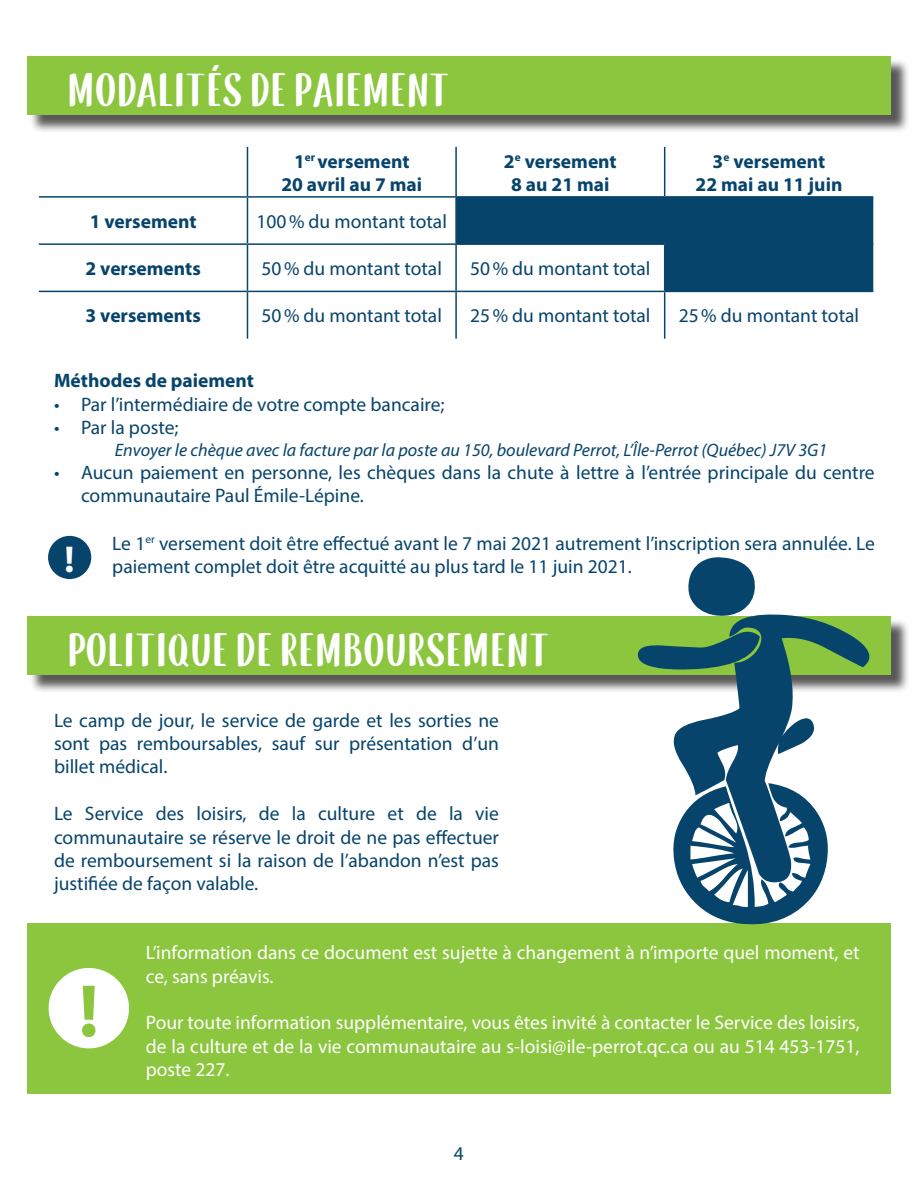
<style>
.page{position:relative;width:918px;height:1188px;background:#fff}
.page>*{position:absolute;margin:0;border:0;box-sizing:border-box;transform-origin:0 0}
.t1{font:700 75px "Myriad Pro";color:#8bc63e}
.t2{font:45px "Snow Hut";color:#fff}
.t3{font:700 37.5px "Myriad Pro";color:#fff}
.t4{font:19.5px/23.4px "Myriad Pro";color:#07446c;text-align:justify}
.t5{font:19.5px/23.4px "Myriad Pro";color:#fff}
.t6{font:700 19.5px "Myriad Pro";color:#07446c}
.t7{font:italic 18px "Myriad Pro";color:#07446c}
</style>
<div class="page">
<div style="left:29px;top:58px;width:881px;height:76px;background:#231f20;opacity:.75"></div>
<div style="left:27px;top:56px;width:864px;height:59px;background:#8bc63e"></div>
<svg style="left:457px;top:198px;width:416px;height:93px"></svg>
<hr style="left:247px;top:147px;width:1px;height:49px;background:#07446c">
<hr style="left:455px;top:147px;width:2px;height:49px;background:#07446c">
<hr style="left:664px;top:147px;width:1px;height:49px;background:#07446c">
<hr style="left:39px;top:196px;width:208px;height:2px;background:#07446c">
<hr style="left:247px;top:196px;width:209px;height:2px;background:#07446c">
<hr style="left:247px;top:198px;width:1px;height:45px;background:#07446c">
<hr style="left:456px;top:196px;width:209px;height:2px;background:#07446c">
<hr style="left:455px;top:198px;width:2px;height:45px;background:#07446c">
<hr style="left:665px;top:196px;width:208px;height:2px;background:#07446c">
<hr style="left:664px;top:198px;width:1px;height:45px;background:#07446c">
<hr style="left:39px;top:243px;width:208px;height:2px;background:#07446c">
<hr style="left:247px;top:243px;width:209px;height:2px;background:#07446c">
<hr style="left:247px;top:245px;width:1px;height:46px;background:#07446c">
<hr style="left:456px;top:243px;width:209px;height:2px;background:#07446c">
<hr style="left:455px;top:245px;width:2px;height:46px;background:#07446c">
<hr style="left:665px;top:243px;width:208px;height:2px;background:#07446c">
<hr style="left:664px;top:245px;width:1px;height:46px;background:#07446c">
<hr style="left:39px;top:291px;width:208px;height:1px;background:#07446c">
<hr style="left:247px;top:291px;width:209px;height:1px;background:#07446c">
<hr style="left:247px;top:292px;width:1px;height:47px;background:#07446c">
<hr style="left:456px;top:291px;width:209px;height:1px;background:#07446c">
<hr style="left:455px;top:292px;width:2px;height:47px;background:#07446c">
<hr style="left:665px;top:291px;width:208px;height:1px;background:#07446c">
<hr style="left:664px;top:292px;width:1px;height:47px;background:#07446c">
<div style="left:48px;top:536px;width:43px;height:43px;background:#07446c;border-radius:50%"></div>
<div style="left:29px;top:619px;width:881px;height:75px;background:#231f20;opacity:.75"></div>
<div style="left:27px;top:616px;width:864px;height:59px;background:#8bc63e"></div>
<div style="left:27px;top:923px;width:864px;height:171px;background:#8bc63e"></div>
<svg style="left:637px;top:557px;width:234px;height:368px"></svg>
<div style="left:49px;top:968px;width:80px;height:80px;background:#fff;border-radius:50%"></div>
<p class="t2" style="left:67px;top:63px;width:384px">MODALITÉS DE PAIEMENT</p>
<p class="t6" style="left:294px;top:148px;width:117px">1<sup>er</sup> versement</p>
<p class="t6" style="left:281px;top:172px;width:142px">20 avril au 7 mai</p>
<p class="t6" style="left:504px;top:148px;width:114px">2<sup>e</sup> versement</p>
<p class="t6" style="left:511px;top:172px;width:100px">8 au 21 mai</p>
<p class="t6" style="left:713px;top:148px;width:114px">3<sup>e</sup> versement</p>
<p class="t6" style="left:696px;top:172px;width:148px">22 mai au 11 juin</p>
<p class="t6" style="left:90px;top:209px;width:108px">1 versement</p>
<p class="t4" style="left:257px;top:209px;width:192px">100% du montant total</p>
<p class="t6" style="left:86px;top:256px;width:117px">2 versements</p>
<p class="t4" style="left:262px;top:257px;width:182px">50% du montant total</p>
<p class="t4" style="left:470px;top:257px;width:182px">50% du montant total</p>
<p class="t6" style="left:86px;top:303px;width:117px">3 versements</p>
<p class="t4" style="left:262px;top:304px;width:182px">50% du montant total</p>
<p class="t4" style="left:470px;top:304px;width:182px">25% du montant total</p>
<p class="t4" style="left:679px;top:304px;width:182px">25% du montant total</p>
<p class="t6" style="left:54px;top:368px;width:202px">Méthodes de paiement</p>
<p class="t4" style="left:54px;top:392px;width:392px">• Par l’intermédiaire de votre compte bancaire;</p>
<p class="t4" style="left:54px;top:416px;width:126px">• Par la poste;</p>
<p class="t7" style="left:115px;top:439px;width:714px">Envoyer le chèque avec la facture par la poste au 150, boulevard Perrot, L’Île-Perrot (Québec) J7V 3G1</p>
<p class="t4" style="left:81px;top:461px;width:795px;text-indent:-27px">• Aucun paiement en personne, les chèques dans la chute à lettre à l’entrée principale du centre communautaire Paul Émile-Lépine.</p>
<p class="t4" style="left:112px;top:531px;width:764px">Le 1<sup>er</sup> versement doit être effectué avant le 7 mai 2021 autrement l’inscription sera annulée. Le</p>
<p class="t3" style="left:65px;top:534px;width:12px">!</p>
<p class="t4" style="left:112px;top:555px;width:521px">paiement complet doit être acquitté au plus tard le 11 juin 2021.</p>
<p class="t2" style="left:67px;top:623px;width:484px">POLITIQUE DE REMBOURSEMENT</p>
<p class="t4" style="left:54px;top:708px;width:447px">Le camp de jour, le service de garde et les sorties ne sont pas remboursables, sauf sur présentation d’un billet médical.</p>
<p class="t4" style="left:54px;top:802px;width:446px">Le Service des loisirs, de la culture et de la vie communautaire se réserve le droit de ne pas effectuer de remboursement si la raison de l’abandon n’est pas justifiée de façon valable.</p>
<p class="t1" style="left:79px;top:962px;width:22px">!</p>
<p class="t5" style="left:146px;top:941px;width:715px">L’information dans ce document est sujette à changement à n’importe quel moment, et ce, sans préavis.</p>
<p class="t5" style="left:146px;top:1011px;width:715px;text-align:justify">Pour toute information supplémentaire, vous êtes invité à contacter le Service des loisirs, de la culture et de la vie communautaire au s-loisi@ile-perrot.qc.ca ou au 514 453-1751, poste 227.</p>
<p class="t4" style="left:454px;top:1141px;width:12px">4</p>
</div>
